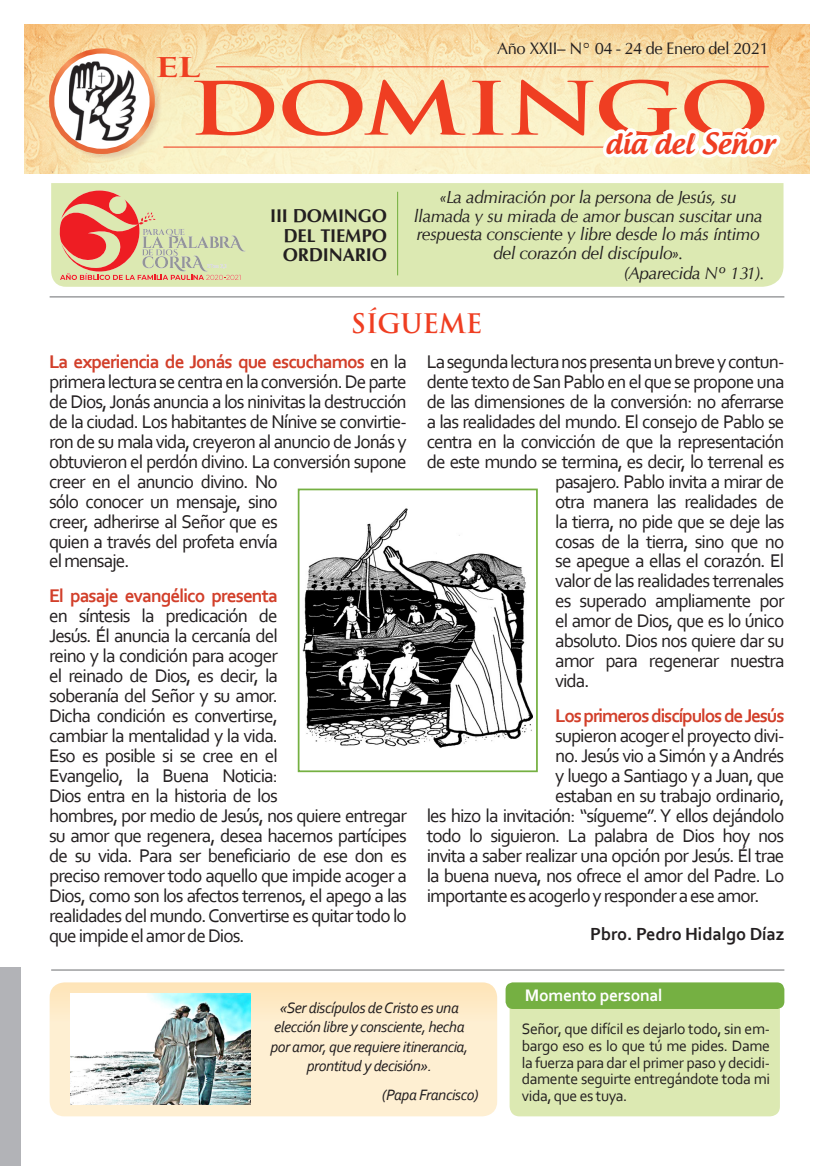
<style>
.page{position:relative;width:834px;height:1166px;background:#fff}
.page>*{position:absolute;margin:0;border:0;box-sizing:border-box;transform-origin:0 0}
.t1{font:700 71.58px "Trajan Pro";letter-spacing:-.025em;color:#ef3e22;scale:1.37 1}
.t2{font:500 28px "Androgyne";letter-spacing:.005em;color:#ef3e22}
.t3{font:700 26.6px "Trajan Pro";color:#ef3e22;scale:1.52 1}
.Titulo_P1{font:700 26.25px "Trajan Pro";letter-spacing:-.01em;color:#ef3e22}
.Texto_P1{font:19.25px/19.9px "Corbel";letter-spacing:-.05em;color:#231f20}
.Texto_P1-2{font:700 19.25px "Corbel";letter-spacing:-.06em;color:#d23f2a}
.Fecha_liturgica_Titu{font:700 18.38px/19.2px "CG Omega";letter-spacing:-.01em;color:#231f20;text-align:justify}
.Texto_P1-3{font:700 18.38px "Corbel";letter-spacing:-.01em;color:#231f20}
.cita_superior{font:italic 17.5px/18.4px "Cg Omega";letter-spacing:-.025em;color:#231f20;text-align:center}
.t4{font:700 17.5px "Corbel";letter-spacing:-.02em;color:#fff}
.Fecha_superior{font:16.62px "CG Omega";letter-spacing:-.03em;color:#231f20}
.M_Personal-P1{font:15.75px/16.6px "Corbel";letter-spacing:-.025em;color:#231f20;text-align:justify}
.Citas-P1{font:italic 15.75px/19.2px "Corbel";letter-spacing:-.03em;color:#231f20;text-align:center}
.s1{font-weight:700;color:#d23f2a}
</style>
<div class="page">
<img style="left:25px;top:25px;width:784px;height:149px">
<hr style="left:216px;top:66px;width:552px;height:1px;background:#ef3e22">
<hr style="left:163px;top:147px;width:442px;height:1px;background:#ef3e22">
<svg style="left:599px;top:24px;width:184px;height:150px;background:#f8e6bb"></svg>
<div style="left:51px;top:51px;width:111px;height:110px;background:#883835;opacity:.2"></div>
<svg style="left:52px;top:51px;width:100px;height:100px"></svg>
<img style="left:69px;top:62px;width:67px;height:79px">
<div style="left:49px;top:48px;width:106px;height:106px;border:5px solid #fff;border-radius:50%"></div>
<svg style="left:50px;top:982px;width:447px;height:134px;background:#fdeccd"></svg>
<div style="left:509px;top:1008px;width:270px;height:108px;background:#dce9b2"></div>
<div style="left:51px;top:183px;width:732px;height:104px;background:#dce9b2"></div>
<div style="left:505px;top:982px;width:279px;height:27px;background:#75b042;border-radius:7px"></div>
<hr style="left:397px;top:192px;width:1px;height:83px;background:#75b042">
<hr style="left:50px;top:296px;width:734px;height:1px;background:#6c6d70">
<hr style="left:51px;top:969px;width:733px;height:1px;background:#6c6d70">
<img style="left:302px;top:508px;width:230px;height:240px">
<div style="left:298px;top:488px;width:239px;height:284px;border:2px solid #75b042"></div>
<img style="left:71px;top:994px;width:180px;height:110px">
<svg style="left:59px;top:190px;width:187px;height:90px;background:#dcb792"></svg>
<div style="left:0;top:967px;width:21px;height:199px;background:#b2b3b7"></div>
<p class="t3" style="left:154px;top:51px;width:32px">EL</p>
<p class="Fecha_superior" style="left:497px;top:39px;width:273px">Año XXII– N° 04 - 24 de Enero del 2021</p>
<p class="t1" style="left:188px;top:64px;width:426px">DOMINGO</p>
<p class="t2" style="left:605px;top:125px;width:171px">día del Señor</p>
<p class="cita_superior" style="left:414px;top:188px;width:350px">«La admiración por la persona de Jesús, su llamada y su mirada de amor buscan suscitar una respuesta consciente y libre desde lo más íntimo del corazón del discípulo».</p>
<p class="cita_superior" style="left:624px;top:264px;width:142px">(Aparecida Nº 131).</p>
<p class="Titulo_P1" style="left:351px;top:307px;width:133px">SÍGUEME</p>
<p class="Texto_P1" style="left:49px;top:351px;width:359px"><span class="s1">La experiencia de Jonás que escuchamos</span> en la primera lectura se centra en la conversión. De parte de Dios, Jonás anuncia a los ninivitas la destrucción de la ciudad. Los habitantes de Nínive se convirtie&shy;ron de su mala vida, creyeron al anuncio de Jonás y obtuvieron el perdón divino. La conversión supone creer en el anuncio divino. No<br>sólo conocer un mensaje, sino<br>creer, adherirse al Señor que es<br>quien a través del profeta envía<br>el mensaje.</p>
<p class="Texto_P1" style="left:49px;top:585px;width:359px"><span class="s1">El pasaje evangélico presenta<br></span>en síntesis la predicación de<br>Jesús. Él anuncia la cercanía del<br>reino y la condición para acoger<br>el reinado de Dios, es decir, la<br>soberanía del Señor y su amor.<br>Dicha condición es convertirse,<br>cambiar la mentalidad y la vida.<br>Eso es posible si se cree en el<br>Evangelio, la Buena Noticia:<br>Dios entra en la historia de los<br>hombres, por medio de Jesús, nos quiere entregar su amor que regenera, desea hacernos partícipes de su vida. Para ser beneficiario de ese don es preciso remover todo aquello que impide acoger a Dios, como son los afectos terrenos, el apego a las realidades del mundo. Convertirse es quitar todo lo que impide el amor de Dios.</p>
<p class="Fecha_liturgica_Titu" style="left:283px;top:206px;width:106px;text-indent:-12px">III DOMINGO DEL TIEMPO ORDINARIO</p>
<p class="Texto_P1" style="left:426px;top:351px;width:359px">La segunda lectura nos presenta un breve y contun-</p>
<p class="Texto_P1" style="left:426px;top:371px;width:359px">dente texto de San Pablo en el que se propone una</p>
<p class="Texto_P1" style="left:426px;top:391px;width:359px">de las dimensiones de la conversión: no aferrarse</p>
<p class="Texto_P1" style="left:426px;top:411px;width:359px">a las realidades del mundo. El consejo de Pablo se</p>
<p class="Texto_P1" style="left:426px;top:431px;width:359px">centra en la convicción de que la representación</p>
<p class="Texto_P1" style="left:426px;top:451px;width:359px">de este mundo se termina, es decir, lo terrenal es</p>
<p class="Texto_P1" style="left:555px;top:471px;width:231px">pasajero. Pablo invita a mirar de</p>
<p class="Texto_P1" style="left:555px;top:491px;width:231px">otra manera las realidades de</p>
<p class="Texto_P1" style="left:555px;top:511px;width:231px">la tierra, no pide que se deje las</p>
<p class="Texto_P1" style="left:555px;top:531px;width:231px">cosas de la tierra, sino que no</p>
<p class="Texto_P1" style="left:555px;top:551px;width:231px">se apegue a ellas el corazón. El</p>
<p class="Texto_P1" style="left:555px;top:570px;width:231px">valor de las realidades terrenales</p>
<p class="Texto_P1" style="left:555px;top:590px;width:231px">es superado ampliamente por</p>
<p class="Texto_P1" style="left:555px;top:610px;width:231px">el amor de Dios, que es lo único</p>
<p class="Texto_P1" style="left:555px;top:630px;width:231px">absoluto. Dios nos quiere dar su</p>
<p class="Texto_P1" style="left:555px;top:650px;width:231px">amor para regenerar nuestra</p>
<p class="Texto_P1" style="left:555px;top:670px;width:36px">vida.</p>
<p class="Texto_P1-2" style="left:555px;top:704px;width:231px">Los primeros discípulos de Jesús</p>
<p class="Texto_P1" style="left:555px;top:725px;width:231px">supieron acoger el proyecto divi-</p>
<p class="Texto_P1" style="left:555px;top:745px;width:231px">no. Jesús vio a Simón y a Andrés</p>
<p class="Texto_P1" style="left:555px;top:765px;width:231px">y luego a Santiago y a Juan, que</p>
<p class="Texto_P1" style="left:555px;top:785px;width:231px">estaban en su trabajo ordinario,</p>
<p class="Texto_P1" style="left:426px;top:805px;width:359px">les hizo la invitación: “sígueme”. Y ellos dejándolo</p>
<p class="Texto_P1" style="left:426px;top:825px;width:359px">todo lo siguieron. La palabra de Dios hoy nos</p>
<p class="Texto_P1" style="left:426px;top:845px;width:359px">invita a saber realizar una opción por Jesús. Él trae</p>
<p class="Texto_P1" style="left:426px;top:865px;width:359px">la buena nueva, nos ofrece el amor del Padre. Lo</p>
<p class="Texto_P1" style="left:426px;top:885px;width:334px">importante es acogerlo y responder a ese amor.</p>
<p class="Texto_P1-3" style="left:590px;top:922px;width:196px">Pbro. Pedro Hidalgo Díaz</p>
<p class="Citas-P1" style="left:270px;top:998px;width:199px">«Ser discípulos de Cristo es una elección libre y consciente, hecha por amor, que requiere itinerancia, prontitud y decisión».</p>
<p class="Citas-P1" style="left:382px;top:1085px;width:98px">(Papa Francisco)</p>
<p class="t4" style="left:525px;top:984px;width:139px">Momento personal</p>
<p class="M_Personal-P1" style="left:521px;top:1020px;width:249px">Señor, que difícil es dejarlo todo, sin em&shy;bargo eso es lo que tú me pides. Dame la fuerza para dar el primer paso y decidi&shy;damente seguirte entregándote toda mi vida, que es tuya.</p>
</div>
